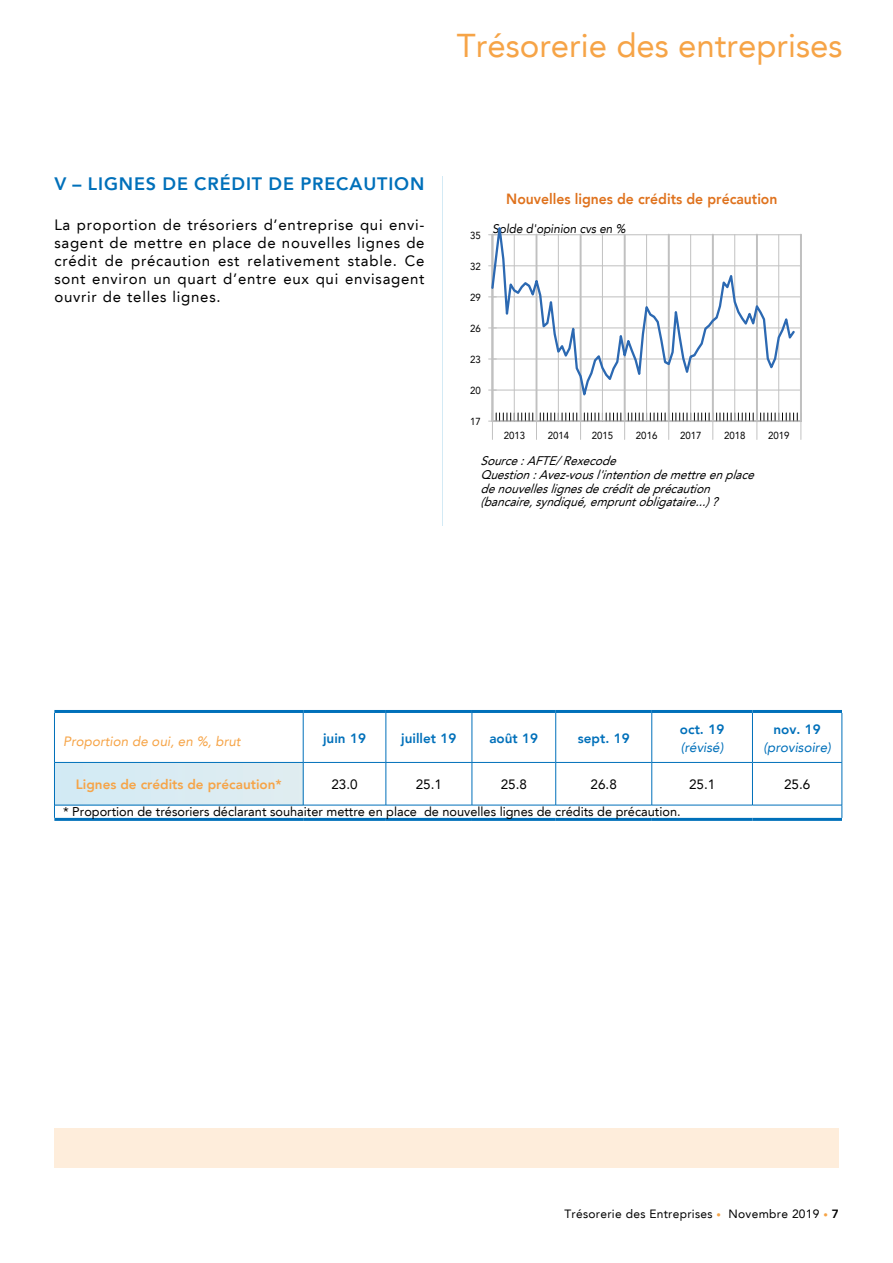
<style>
.page{position:relative;width:893px;height:1263px;background:#fff}
.page>*{position:absolute;margin:0;border:0;box-sizing:border-box;transform-origin:0 0}
.t1{font:33px "Avenir LT";color:#f6a447}
.t2{font:800 18px "Avenir LT";letter-spacing:.05em;color:#0070ba}
.t3{font:15px/18px "Avenir LT";letter-spacing:.05em;color:#000;text-align:justify}
.t4{font:800 14.85px "Avenir LT";color:#df721d;scale:.94 1}
.t5{font:800 13.5px "Avenir LT";color:#0070ba}
.t6{font:800 13.5px "Avenir LT";color:#f6a447}
.t7{font:italic 13.5px "Avenir LT";color:#f6a447}
.t8{font:13.5px "Avenir LT";color:#000}
.t9{font:italic 13.5px "Avenir LT";color:#0070ba}
.t10{font:12.75px "Avenir LT";color:#000}
.t11{font:italic 12.45px/13.8px "Avenir LT";color:#000;scale:.94 1}
.t12{font:italic 12.45px "Avenir LT";color:#000;scale:.94 1}
.t13{font:12px "Avenir LT";letter-spacing:.025em;color:#000}
.t14{font:10.2px "Avenir LT";color:#000;scale:.94 1}
.s1{font-size:9px;color:#f6a447}
.s2{font-weight:800}
</style>
<div class="page">
<hr style="left:491px;top:235px;width:2px;height:186px;background:#c0c0c0">
<hr style="left:535px;top:235px;width:2px;height:186px;background:#c0c0c0">
<hr style="left:580px;top:235px;width:2px;height:186px;background:#c0c0c0">
<hr style="left:624px;top:235px;width:2px;height:186px;background:#c0c0c0">
<hr style="left:668px;top:235px;width:2px;height:186px;background:#c0c0c0">
<hr style="left:712px;top:235px;width:2px;height:186px;background:#c0c0c0">
<hr style="left:756px;top:235px;width:2px;height:186px;background:#c0c0c0">
<hr style="left:801px;top:235px;width:1px;height:186px;background:#c0c0c0">
<hr style="left:514px;top:235px;width:1px;height:186px;background:#c0c0c0">
<hr style="left:558px;top:235px;width:1px;height:186px;background:#c0c0c0">
<hr style="left:602px;top:235px;width:1px;height:186px;background:#c0c0c0">
<hr style="left:646px;top:235px;width:1px;height:186px;background:#c0c0c0">
<hr style="left:690px;top:235px;width:1px;height:186px;background:#c0c0c0">
<hr style="left:734px;top:235px;width:1px;height:186px;background:#c0c0c0">
<hr style="left:778px;top:235px;width:1px;height:186px;background:#c0c0c0">
<hr style="left:800px;top:235px;width:1px;height:186px;background:#c0c0c0">
<svg style="left:489px;top:413px;width:313px;height:26px"></svg>
<hr style="left:492px;top:421px;width:309px;height:1px;background:#c0c0c0">
<hr style="left:492px;top:390px;width:309px;height:1px;background:#c0c0c0">
<hr style="left:492px;top:359px;width:309px;height:1px;background:#c0c0c0">
<hr style="left:492px;top:328px;width:309px;height:1px;background:#c0c0c0">
<hr style="left:492px;top:296px;width:309px;height:1px;background:#c0c0c0">
<hr style="left:492px;top:265px;width:309px;height:1px;background:#c0c0c0">
<hr style="left:492px;top:234px;width:309px;height:1px;background:#c0c0c0">
<svg style="left:490px;top:227px;width:307px;height:177px"></svg>
<svg style="left:55px;top:713px;width:787px;height:105px"></svg>
<div style="left:54px;top:762px;width:249px;height:43px;background:#daebf3"></div>
<hr style="left:54px;top:710px;width:249px;height:3px;background:#0070ba">
<hr style="left:303px;top:710px;width:83px;height:3px;background:#0070ba">
<hr style="left:386px;top:710px;width:86px;height:3px;background:#0070ba">
<hr style="left:472px;top:710px;width:84px;height:3px;background:#0070ba">
<hr style="left:556px;top:710px;width:96px;height:3px;background:#0070ba">
<hr style="left:652px;top:710px;width:100px;height:3px;background:#0070ba">
<hr style="left:752px;top:710px;width:90px;height:3px;background:#0070ba">
<hr style="left:54px;top:818px;width:249px;height:3px;background:#0070ba">
<hr style="left:303px;top:818px;width:83px;height:3px;background:#0070ba">
<hr style="left:386px;top:818px;width:86px;height:3px;background:#0070ba">
<hr style="left:472px;top:818px;width:84px;height:3px;background:#0070ba">
<hr style="left:556px;top:818px;width:96px;height:3px;background:#0070ba">
<hr style="left:652px;top:818px;width:100px;height:3px;background:#0070ba">
<hr style="left:752px;top:818px;width:90px;height:3px;background:#0070ba">
<hr style="left:54px;top:713px;width:1px;height:49px;background:#0070ba">
<hr style="left:303px;top:713px;width:1px;height:49px;background:#0070ba">
<hr style="left:386px;top:713px;width:1px;height:49px;background:#0070ba">
<hr style="left:472px;top:713px;width:1px;height:49px;background:#0070ba">
<hr style="left:555px;top:713px;width:1px;height:49px;background:#0070ba">
<hr style="left:651px;top:713px;width:1px;height:49px;background:#0070ba">
<hr style="left:752px;top:713px;width:1px;height:49px;background:#0070ba">
<hr style="left:842px;top:713px;width:1px;height:49px;background:#0070ba">
<hr style="left:54px;top:762px;width:1px;height:43px;background:#0070ba">
<hr style="left:303px;top:763px;width:1px;height:42px;background:#0070ba">
<hr style="left:386px;top:763px;width:1px;height:42px;background:#0070ba">
<hr style="left:472px;top:763px;width:1px;height:42px;background:#0070ba">
<hr style="left:555px;top:763px;width:1px;height:42px;background:#0070ba">
<hr style="left:651px;top:763px;width:1px;height:42px;background:#0070ba">
<hr style="left:752px;top:763px;width:1px;height:42px;background:#0070ba">
<hr style="left:842px;top:762px;width:1px;height:43px;background:#0070ba">
<hr style="left:54px;top:805px;width:249px;height:1px;background:#0070ba">
<svg style="left:54px;top:805px;width:1px;height:13px"></svg>
<hr style="left:303px;top:805px;width:83px;height:1px;background:#0070ba">
<hr style="left:386px;top:805px;width:86px;height:1px;background:#0070ba">
<hr style="left:472px;top:805px;width:84px;height:1px;background:#0070ba">
<hr style="left:556px;top:805px;width:96px;height:1px;background:#0070ba">
<hr style="left:652px;top:805px;width:100px;height:1px;background:#0070ba">
<hr style="left:752px;top:805px;width:90px;height:1px;background:#0070ba">
<svg style="left:842px;top:805px;width:1px;height:13px"></svg>
<hr style="left:55px;top:762px;width:248px;height:1px;background:#0070ba">
<hr style="left:303px;top:762px;width:83px;height:1px;background:#0070ba">
<hr style="left:386px;top:762px;width:86px;height:1px;background:#0070ba">
<hr style="left:472px;top:762px;width:84px;height:1px;background:#0070ba">
<hr style="left:556px;top:762px;width:96px;height:1px;background:#0070ba">
<hr style="left:652px;top:762px;width:100px;height:1px;background:#0070ba">
<hr style="left:752px;top:762px;width:90px;height:1px;background:#0070ba">
<div style="left:54px;top:1128px;width:785px;height:40px;background:#feeddb"></div>
<h1 class="t1" style="left:457px;top:26px;width:387px">Trésorerie des entreprises</h1>
<p class="t2" style="left:54px;top:173px;width:372px">V – LIGNES DE CRÉDIT DE PRECAUTION</p>
<p class="t3" style="left:54px;top:216px;width:372px">La proportion de trésoriers d’entreprise qui envi&shy;sagent de mettre en place de nouvelles lignes de crédit de précaution est relativement stable. Ce sont environ un quart d’entre eux qui envisagent ouvrir de telles lignes.</p>
<p class="t14" style="left:470px;top:229px;width:13px">35</p>
<p class="t14" style="left:470px;top:260px;width:13px">32</p>
<p class="t14" style="left:470px;top:291px;width:13px">29</p>
<p class="t14" style="left:470px;top:322px;width:13px">26</p>
<p class="t14" style="left:470px;top:353px;width:13px">23</p>
<p class="t14" style="left:470px;top:384px;width:13px">20</p>
<p class="t14" style="left:470px;top:415px;width:13px">17</p>
<p class="t4" style="left:506px;top:190px;width:290px">Nouvelles lignes de crédits de précaution</p>
<p class="t12" style="left:492px;top:221px;width:143px">Solde d'opinion cvs en %</p>
<p class="t14" style="left:504px;top:430px;width:24px">2013</p>
<p class="t14" style="left:548px;top:430px;width:24px">2014</p>
<p class="t14" style="left:592px;top:430px;width:24px">2015</p>
<p class="t14" style="left:636px;top:430px;width:24px">2016</p>
<p class="t14" style="left:680px;top:430px;width:24px">2017</p>
<p class="t14" style="left:724px;top:430px;width:24px">2018</p>
<p class="t14" style="left:768px;top:430px;width:24px">2019</p>
<p class="t11" style="left:480px;top:454px;width:297px">Source:AFTE/Rexecode Question:Avez-vousl'intentiondemettreenplace denouvelleslignesdecréditdeprécaution (bancaire,syndiqué,empruntobligataire...)?</p>
<p class="t7" style="left:63px;top:733px;width:179px">Proportion de oui, en %, brut</p>
<p class="t5" style="left:323px;top:730px;width:44px">juin 19</p>
<p class="t5" style="left:401px;top:730px;width:57px">juillet 19</p>
<p class="t5" style="left:489px;top:730px;width:50px">août 19</p>
<p class="t5" style="left:578px;top:730px;width:53px">sept. 19</p>
<p class="t5" style="left:680px;top:721px;width:46px">oct. 19</p>
<p class="t9" style="left:681px;top:739px;width:44px">(révisé)</p>
<p class="t5" style="left:773px;top:721px;width:49px">nov. 19</p>
<p class="t9" style="left:763px;top:739px;width:69px">(provisoire)</p>
<p class="t6" style="left:76px;top:776px;width:207px">Lignes de crédits de précaution*</p>
<p class="t8" style="left:331px;top:776px;width:28px">23.0</p>
<p class="t8" style="left:416px;top:776px;width:28px">25.1</p>
<p class="t8" style="left:501px;top:776px;width:28px">25.8</p>
<p class="t8" style="left:591px;top:776px;width:28px">26.8</p>
<p class="t8" style="left:689px;top:776px;width:28px">25.1</p>
<p class="t8" style="left:784px;top:776px;width:28px">25.6</p>
<p class="t10" style="left:63px;top:804px;width:619px">* Proportion de trésoriers déclarant souhaiter mettre en place de nouvelles lignes de crédits de précaution.</p>
<p class="t13" style="left:564px;top:1207px;width:276px">Trésorerie des Entreprises <span class="s1">•</span> Novembre 2019 <span class="s1">•</span> <span class="s2">7</span></p>
</div>
